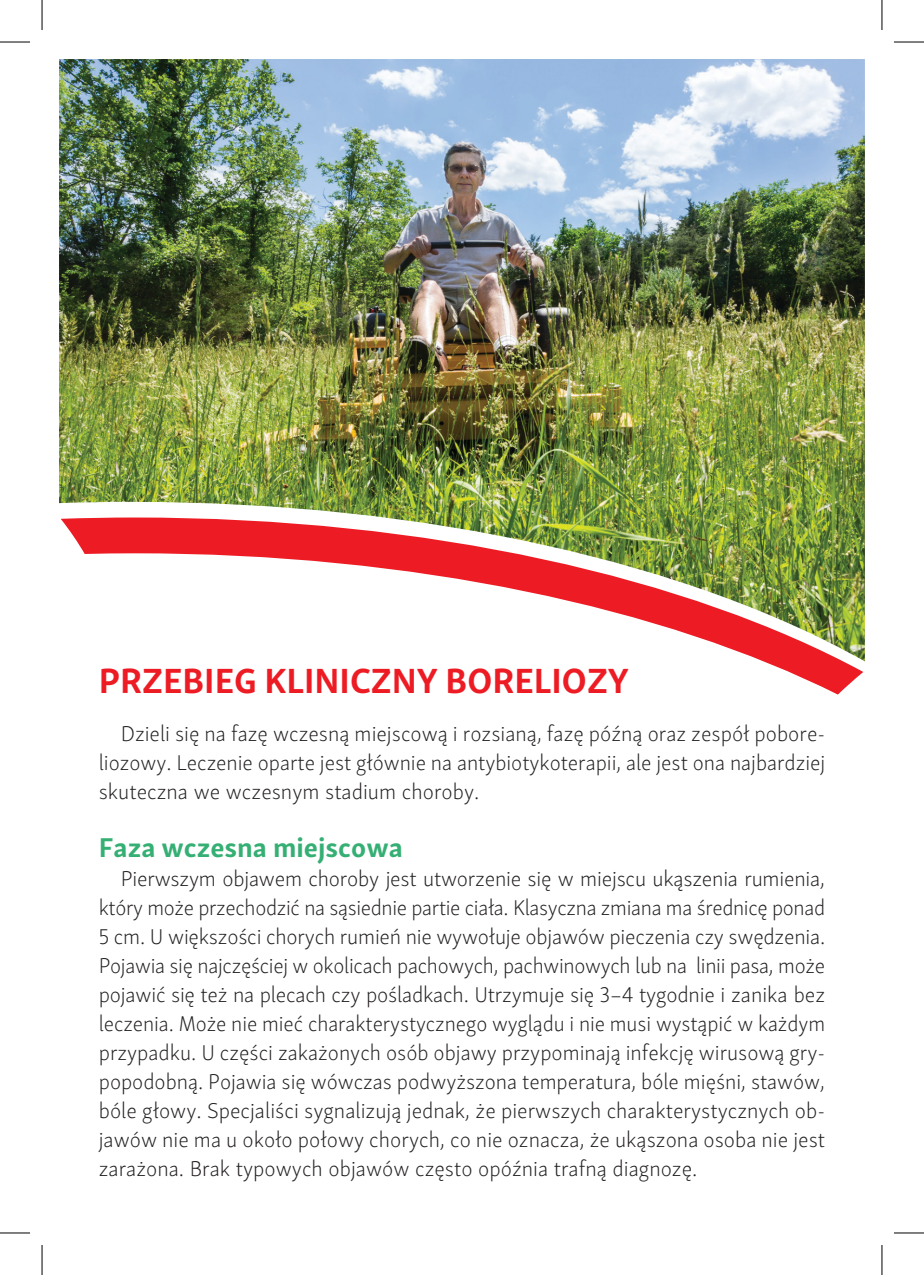
<style>
.page{position:relative;width:924px;height:1275px;background:#fff}
.page>*{position:absolute;margin:0;border:0;box-sizing:border-box;transform-origin:0 0}
._002_Akapit_zwykły{font:700 36px "Skolar Sans Pro";color:#ed1c24}
._002_Akapit_zwykły-2{font:700 28px "Skolar Sans Pro";color:#35af73}
._002_Akapit_zwykły-3{font:300 22px/29px "Skolar Sans Pro";color:#231f20;text-align:justify}
</style>
<div class="page">
<img style="left:59px;top:59px;width:805px;height:602px">
<svg style="left:61px;top:517px;width:801px;height:177px"></svg>
<hr style="left:0;top:42px;width:30px;height:1px;background:#000">
<hr style="left:893px;top:42px;width:30px;height:1px;background:#000">
<hr style="left:0;top:1232px;width:30px;height:1px;background:#000">
<hr style="left:893px;top:1232px;width:30px;height:1px;background:#000">
<hr style="left:42px;top:0;width:1px;height:30px;background:#000">
<hr style="left:42px;top:1245px;width:1px;height:30px;background:#000">
<hr style="left:881px;top:0;width:1px;height:30px;background:#000">
<hr style="left:881px;top:1245px;width:1px;height:30px;background:#000">
<p class="_002_Akapit_zwykły" style="left:99px;top:651px;width:531px">PRZEBIEG KLINICZNY BORELIOZY</p>
<p class="_002_Akapit_zwykły-3" style="left:99px;top:718px;width:727px;text-indent:22px">Dzieli się na fazę wczesną miejscową i rozsianą, fazę późną oraz zespół pobore&shy;liozowy. Leczenie oparte jest głównie na antybiotykoterapii, ale jest ona najbardziej skuteczna we wczesnym stadium choroby.</p>
<p class="_002_Akapit_zwykły-2" style="left:99px;top:825px;width:305px">Faza wczesna miejscowa</p>
<p class="_002_Akapit_zwykły-3" style="left:99px;top:863px;width:727px;text-indent:22px">Pierwszym objawem choroby jest utworzenie się w miejscu ukąszenia rumienia, który może przechodzić na sąsiednie partie ciała. Klasyczna zmiana ma średnicę ponad 5 cm. U większości chorych rumień nie wywołuje objawów pieczenia czy swędzenia.<br>Pojawia się najczęściej w okolicach pachowych, pachwinowych lub na linii pasa, może pojawić się też na plecach czy pośladkach. Utrzymuje się 3–4 tygodnie i zanika bez leczenia. Może nie mieć charakterystycznego wyglądu i nie musi wystąpić w każdym przypadku. U części zakażonych osób objawy przypominają infekcję wirusową gry&shy;popodobną. Pojawia się wówczas podwyższona temperatura, bóle mięśni, stawów, bóle głowy. Specjaliści sygnalizują jednak, że pierwszych charakterystycznych ob&shy;jawów nie ma u około połowy chorych, co nie oznacza, że ukąszona osoba nie jest zarażona. Brak typowych objawów często opóźnia trafną diagnozę.</p>
</div>
